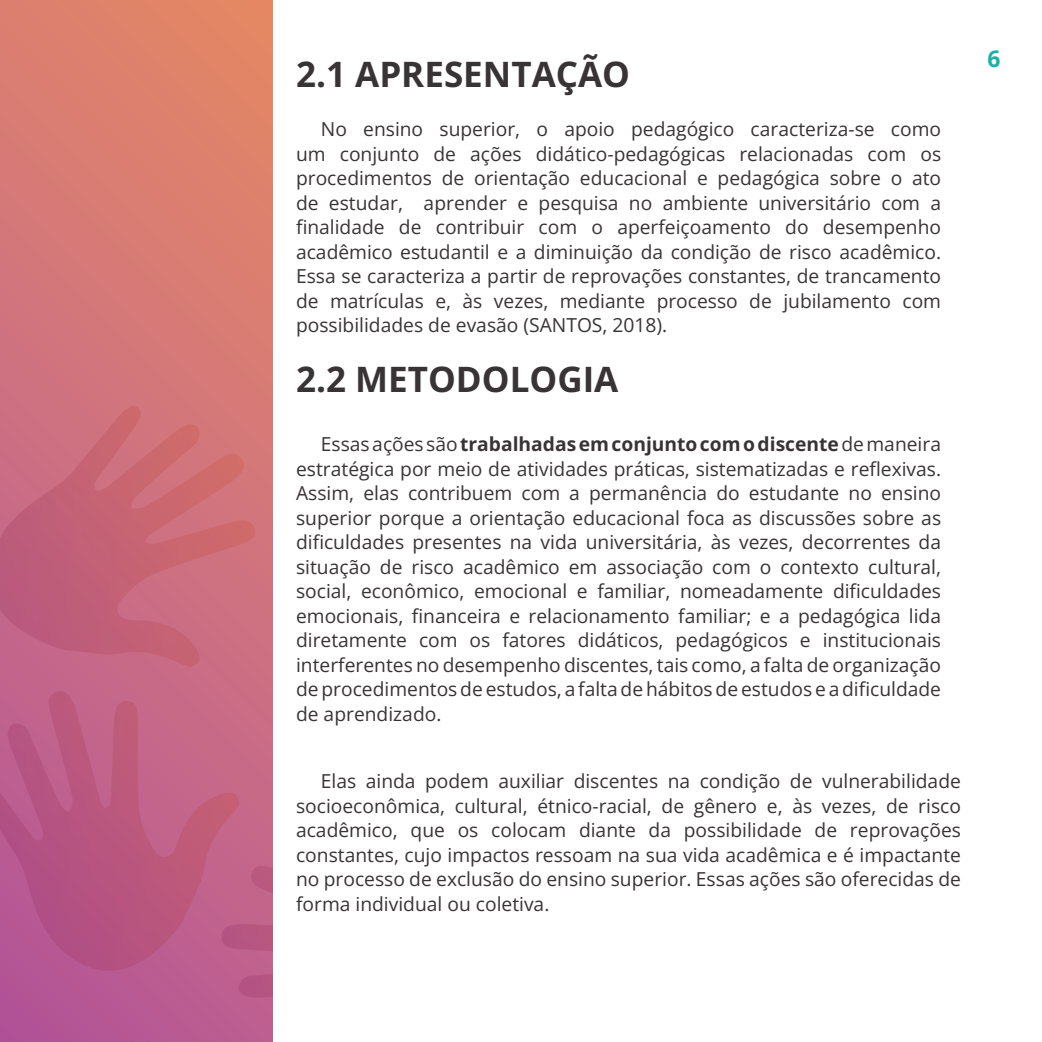
<style>
.page{position:relative;width:1042px;height:1042px;background:#fff}
.page>*{position:absolute;margin:0;border:0;box-sizing:border-box;transform-origin:0 0}
.t1{font:35px "Open Sans";color:#383435}
.t2{font:22.75px "Open Sans";color:#17b1a4}
.t3{font:19.25px/24.5px "Open Sans";color:#383435;text-align:justify}
</style>
<div class="page">
<svg style="left:0;top:0;width:273px;height:1042px"></svg>
<svg style="left:0;top:406px;width:256px;height:261px"></svg>
<svg style="left:0;top:691px;width:240px;height:330px"></svg>
<svg style="left:222px;top:797px;width:51px;height:245px"></svg>
<h1 class="t1" style="left:296px;top:50px;width:336px">2.1 APRESENTAÇÃO</h1>
<p class="t3" style="left:296px;top:116px;width:646px;text-indent:25px">No ensino superior, o apoio pedagógico caracteriza-se como um conjunto de ações didático-pedagógicas relacionadas com os procedimentos de orientação educacional e pedagógica sobre o ato de estudar, aprender e pesquisa no ambiente universitário com a finalidade de contribuir com o aperfeiçoamento do desempenho acadêmico estudantil e a diminuição da condição de risco acadêmico.<br>Essa se caracteriza a partir de reprovações constantes, de trancamento de matrículas e, às vezes, mediante processo de jubilamento com possibilidades de evasão (SANTOS, 2018).</p>
<h1 class="t1" style="left:296px;top:355px;width:324px">2.2 METODOLOGIA</h1>
<p class="t3" style="left:296px;top:431px;width:646px;text-indent:25px">Essas ações são trabalhadas em conjunto com o discente de maneira estratégica por meio de atividades práticas, sistematizadas e reflexivas.<br>Assim, elas contribuem com a permanência do estudante no ensino superior porque a orientação educacional foca as discussões sobre as dificuldades presentes na vida universitária, às vezes, decorrentes da situação de risco acadêmico em associação com o contexto cultural, social, econômico, emocional e familiar, nomeadamente dificuldades emocionais, financeira e relacionamento familiar; e a pedagógica lida diretamente com os fatores didáticos, pedagógicos e institucionais interferentes no desempenho discentes, tais como, a falta de organização de procedimentos de estudos, a falta de hábitos de estudos e a dificuldade de aprendizado.</p>
<p class="t3" style="left:296px;top:768px;width:666px;text-indent:25px">Elas ainda podem auxiliar discentes na condição de vulnerabilidade socioeconômica, cultural, étnico-racial, de gênero e, às vezes, de risco acadêmico, que os colocam diante da possibilidade de reprovações constantes, cujo impactos ressoam na sua vida acadêmica e é impactante no processo de exclusão do ensino superior. Essas ações são oferecidas de forma individual ou coletiva.</p>
<p class="t2" style="left:987px;top:43px;width:15px">6</p>
</div>
